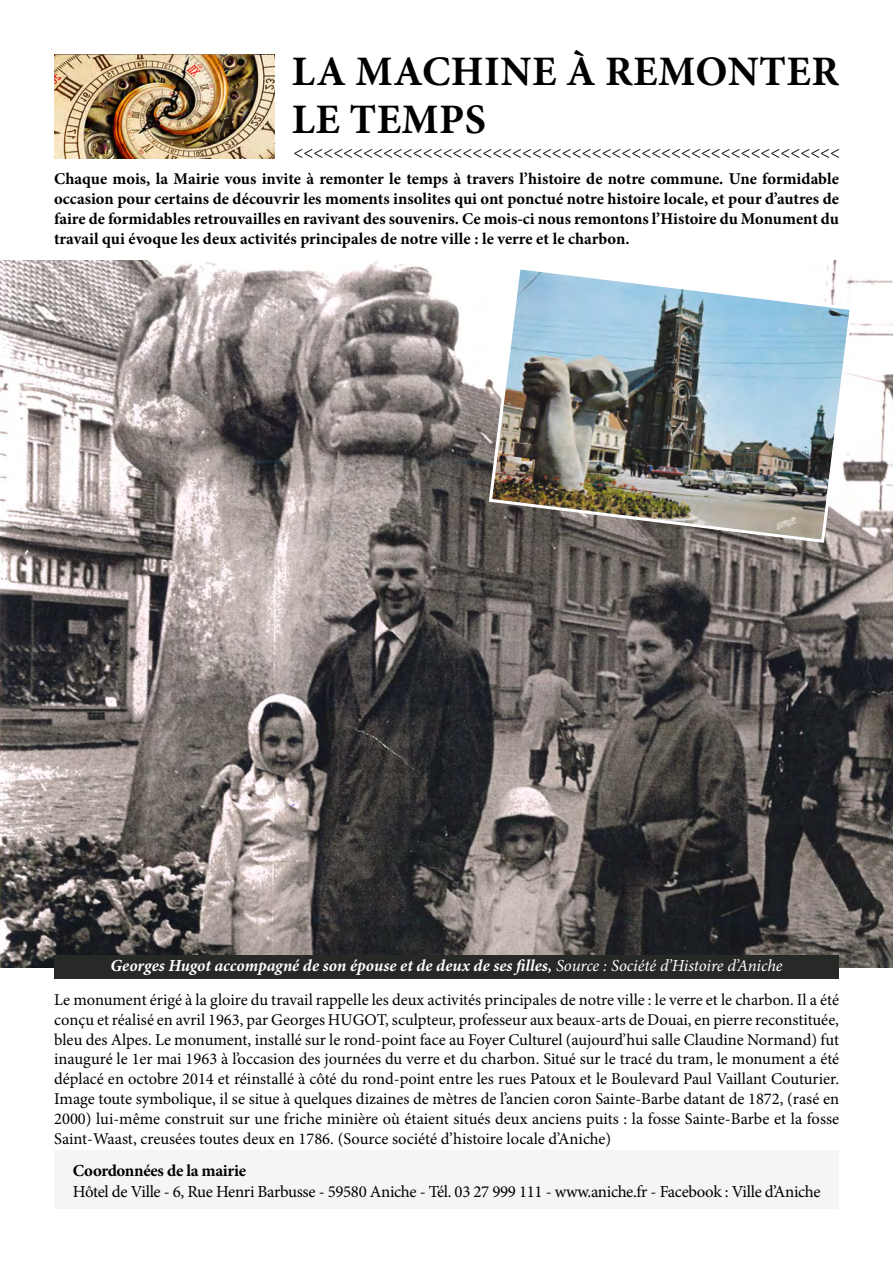
<style>
.page{position:relative;width:893px;height:1263px;background:#fff}
.page>*{position:absolute;margin:0;border:0;box-sizing:border-box;transform-origin:0 0}
.t1{font:700 42px/48px "Minion Pro";letter-spacing:.01em;color:#000}
.t2{font:18px "Minion Pro";color:#000}
.t3{font:16.8px "Minion Pro";letter-spacing:-.02em;color:#000}
.t4{font:italic 700 16.8px "Minion Pro";color:#fff}
.t5{font:700 16.8px "Minion Pro";letter-spacing:-.02em;color:#000}
.t6{font:16.5px/19.8px "Minion Pro";color:#000;text-align:justify}
.t7{font:700 16.5px/19.8px "Minion Pro";color:#000;text-align:justify}
.s1{font-weight:400}
</style>
<div class="page">
<img style="left:54px;top:55px;width:220px;height:103px">
<div style="left:54px;top:1150px;width:785px;height:59px;background:#f5f5f5"></div>
<img style="left:0;top:260px;width:893px;height:708px">
<div style="left:54px;top:956px;width:785px;height:23px;background:#272926"></div>
<img style="left:487px;top:264px;width:367px;height:280px">
<h1 class="t1" style="left:292px;top:47px;width:549px">LA MACHINE À REMONTER<br>LE TEMPS</h1>
<p class="t2" style="left:294px;top:140px;width:548px">&lt;&lt;&lt;&lt;&lt;&lt;&lt;&lt;&lt;&lt;&lt;&lt;&lt;&lt;&lt;&lt;&lt;&lt;&lt;&lt;&lt;&lt;&lt;&lt;&lt;&lt;&lt;&lt;&lt;&lt;&lt;&lt;&lt;&lt;&lt;&lt;&lt;&lt;&lt;&lt;&lt;&lt;&lt;&lt;&lt;&lt;&lt;&lt;&lt;&lt;&lt;&lt;&lt;&lt;&lt;</p>
<p class="t7" style="left:54px;top:169px;width:786px">Chaque mois, la Mairie vous invite à remonter le temps à travers l’histoire de notre commune. Une formidable occasion pour certains de découvrir les moments insolites qui ont ponctué notre histoire locale, et pour d’autres de faire de formidables retrouvailles en ravivant des souvenirs. Ce mois-ci nous remontons l’Histoire du Monument du travail qui évoque les deux activités principales de notre ville : le verre et le charbon.</p>
<p class="t4" style="left:110px;top:954px;width:674px">Georges Hugot accompagné de son épouse et de deux de ses filles, <span class="s1">Source : Société d’Histoire d’Aniche</span></p>
<p class="t6" style="left:54px;top:990px;width:786px">Le monument érigé à la gloire du travail rappelle les deux activités principales de notre ville : le verre et le charbon. Il a été conçu et réalisé en avril 1963, par Georges HUGOT, sculpteur, professeur aux beaux-arts de Douai, en pierre reconstituée, bleu des Alpes. Le monument, installé sur le rond-point face au Foyer Culturel (aujourd’hui salle Claudine Normand) fut inauguré le 1er mai 1963 à l’occasion des journées du verre et du charbon. Situé sur le tracé du tram, le monument a été déplacé en octobre 2014 et réinstallé à côté du rond-point entre les rues Patoux et le Boulevard Paul Vaillant Couturier.<br>Image toute symbolique, il se situe à quelques dizaines de mètres de l’ancien coron Sainte-Barbe datant de 1872, (rasé en 2000) lui-même construit sur une friche minière où étaient situés deux anciens puits : la fosse Sainte-Barbe et la fosse Saint-Waast, creusées toutes deux en 1786. (Source société d’histoire locale d’Aniche)</p>
<p class="t5" style="left:73px;top:1159px;width:175px">Coordonnées de la mairie</p>
<p class="t3" style="left:73px;top:1180px;width:749px">Hôtel de Ville - 6, Rue Henri Barbusse - 59580 Aniche - Tél. 03 27 999 111 - www.aniche.fr - Facebook : Ville d’Aniche</p>
</div>
